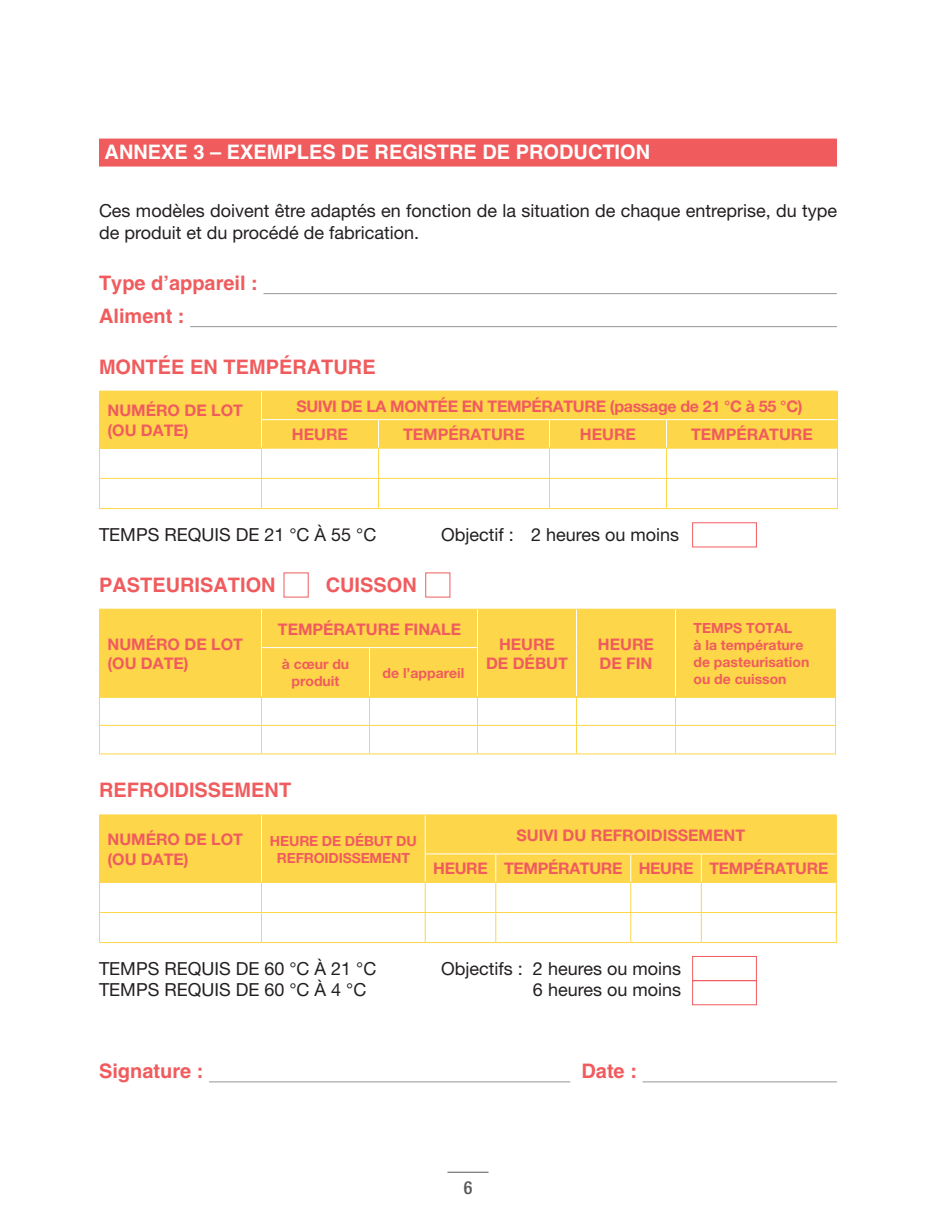
<style>
.page{position:relative;width:936px;height:1224px;background:#fff}
.page>*{position:absolute;margin:0;border:0;box-sizing:border-box;transform-origin:0 0}
.t1{font:700 20px/33px "Helvetica";color:#f05c5e}
.t2{font:700 20px "Helvetica";color:#fff}
.t3{font:18px/21.6px "Helvetica Neue";color:#231f20}
.t4{font:500 condensed 18px "Helvetica Neue";color:#57585a}
.t5{font:700 16px/19.2px "Helvetica Neue";color:#f05c5e}
.t6{font:700 16px/33.8px "Helvetica Neue";letter-spacing:-.02em;color:#f05c5e}
.t7{font:700 14px/16.8px "Helvetica Neue";color:#f05c5e;text-align:center}
</style>
<div class="page">
<hr style="left:447px;top:1172px;width:42px;height:1px;background:#57585a">
<div style="left:99px;top:139px;width:738px;height:28px;background:#f05c5e"></div>
<hr style="left:263px;top:293px;width:574px;height:1px;background:#939598">
<hr style="left:190px;top:326px;width:647px;height:1px;background:#939598">
<hr style="left:209px;top:1081px;width:361px;height:1px;background:#939598">
<hr style="left:643px;top:1081px;width:194px;height:1px;background:#939598">
<div style="left:100px;top:391px;width:162px;height:57px;background:#fed649"></div>
<hr style="left:99px;top:478px;width:163px;height:1px;background:#fed649">
<hr style="left:99px;top:508px;width:163px;height:1px;background:#fed649">
<hr style="left:262px;top:508px;width:116px;height:1px;background:#fed649">
<hr style="left:378px;top:508px;width:172px;height:1px;background:#fed649">
<hr style="left:550px;top:508px;width:116px;height:1px;background:#fed649">
<hr style="left:666px;top:508px;width:172px;height:1px;background:#fed649">
<hr style="left:99px;top:391px;width:163px;height:1px;background:#fed649">
<svg style="left:99px;top:392px;width:1px;height:116px"></svg>
<hr style="left:99px;top:448px;width:163px;height:1px;background:#fed649">
<svg style="left:261px;top:391px;width:577px;height:117px"></svg>
<hr style="left:262px;top:448px;width:116px;height:1px;background:#fed649">
<hr style="left:378px;top:448px;width:172px;height:1px;background:#fed649">
<hr style="left:550px;top:448px;width:116px;height:1px;background:#fed649">
<hr style="left:666px;top:448px;width:172px;height:1px;background:#fed649">
<div style="left:100px;top:610px;width:735px;height:86px;background:#fed649"></div>
<hr style="left:100px;top:696px;width:162px;height:2px;background:#fed649">
<hr style="left:478px;top:696px;width:98px;height:2px;background:#fed649">
<hr style="left:576px;top:696px;width:100px;height:2px;background:#fed649">
<hr style="left:676px;top:696px;width:159px;height:2px;background:#fed649">
<hr style="left:262px;top:696px;width:108px;height:2px;background:#fed649">
<hr style="left:370px;top:696px;width:108px;height:2px;background:#fed649">
<hr style="left:99px;top:609px;width:163px;height:1px;background:#fed649">
<hr style="left:99px;top:610px;width:1px;height:38px;background:#fed649">
<hr style="left:99px;top:648px;width:1px;height:49px;background:#fed649">
<hr style="left:262px;top:609px;width:108px;height:1px;background:#fed649">
<hr style="left:370px;top:609px;width:108px;height:1px;background:#fed649">
<hr style="left:478px;top:609px;width:98px;height:1px;background:#fed649">
<hr style="left:576px;top:609px;width:100px;height:1px;background:#fed649">
<hr style="left:676px;top:609px;width:160px;height:1px;background:#fed649">
<hr style="left:835px;top:610px;width:1px;height:38px;background:#fed649">
<hr style="left:835px;top:648px;width:1px;height:49px;background:#fed649">
<svg style="left:99px;top:697px;width:737px;height:56px"></svg>
<hr style="left:99px;top:753px;width:163px;height:1px;background:#fed649">
<hr style="left:262px;top:753px;width:108px;height:1px;background:#fed649">
<hr style="left:370px;top:753px;width:108px;height:1px;background:#fed649">
<hr style="left:478px;top:753px;width:98px;height:1px;background:#fed649">
<hr style="left:576px;top:753px;width:100px;height:1px;background:#fed649">
<hr style="left:676px;top:753px;width:160px;height:1px;background:#fed649">
<hr style="left:261px;top:610px;width:1px;height:37px;background:#fff">
<hr style="left:477px;top:610px;width:1px;height:37px;background:#fff">
<hr style="left:576px;top:610px;width:1px;height:38px;background:#fff">
<hr style="left:675px;top:610px;width:1px;height:38px;background:#fff">
<hr style="left:576px;top:648px;width:1px;height:48px;background:#fff">
<hr style="left:675px;top:648px;width:1px;height:48px;background:#fff">
<hr style="left:261px;top:647px;width:109px;height:1px;background:#fff">
<hr style="left:261px;top:648px;width:1px;height:48px;background:#fff">
<hr style="left:370px;top:647px;width:108px;height:1px;background:#fff">
<hr style="left:369px;top:648px;width:1px;height:48px;background:#fff">
<hr style="left:477px;top:648px;width:1px;height:48px;background:#fff">
<div style="left:100px;top:815px;width:736px;height:39px;background:#fed649"></div>
<hr style="left:99px;top:814px;width:163px;height:1px;background:#fed649">
<hr style="left:99px;top:815px;width:1px;height:39px;background:#fed649">
<hr style="left:262px;top:814px;width:163px;height:1px;background:#fed649">
<hr style="left:425px;top:814px;width:71px;height:1px;background:#fed649">
<hr style="left:496px;top:814px;width:135px;height:1px;background:#fed649">
<hr style="left:631px;top:814px;width:70px;height:1px;background:#fed649">
<hr style="left:701px;top:814px;width:136px;height:1px;background:#fed649">
<hr style="left:836px;top:815px;width:1px;height:39px;background:#fed649">
<hr style="left:261px;top:815px;width:1px;height:39px;background:#fff">
<hr style="left:425px;top:815px;width:1px;height:38px;background:#fff">
<hr style="left:425px;top:853px;width:71px;height:1px;background:#fff">
<hr style="left:496px;top:853px;width:135px;height:1px;background:#fff">
<hr style="left:631px;top:853px;width:70px;height:1px;background:#fff">
<hr style="left:701px;top:853px;width:135px;height:1px;background:#fff">
<svg style="left:99px;top:854px;width:738px;height:88px"></svg>
<hr style="left:99px;top:942px;width:163px;height:1px;background:#fed649">
<hr style="left:262px;top:942px;width:163px;height:1px;background:#fed649">
<hr style="left:425px;top:942px;width:71px;height:1px;background:#fed649">
<hr style="left:496px;top:942px;width:135px;height:1px;background:#fed649">
<hr style="left:631px;top:942px;width:70px;height:1px;background:#fed649">
<hr style="left:701px;top:942px;width:136px;height:1px;background:#fed649">
<div style="left:692px;top:522px;width:65px;height:25px;border:1px solid #f05c5e"></div>
<div style="left:692px;top:956px;width:65px;height:25px;border:1px solid #f05c5e"></div>
<div style="left:692px;top:980px;width:65px;height:25px;border:1px solid #f05c5e"></div>
<p class="t2" style="left:105px;top:140px;width:29px">ANNE</p>
<p class="t2" style="left:161px;top:140px;width:107px">XE 3 – EXEMPLES</p>
<p class="t2" style="left:341px;top:140px;width:47px">DE REGISTRE</p>
<p class="t2" style="left:482px;top:140px;width:48px">DE PRODUCTION</p>
<p class="t3" style="left:99px;top:200px;width:740px">Ces modèles doivent être adaptés en fonction de la situation de chaque entreprise, du type de produit et du procédé de fabrication.</p>
<p class="t1" style="left:99px;top:266px;width:160px">TYPE D’APPAREIL :<br>ALIMENT :</p>
<p class="t1" style="left:99px;top:350px;width:32px">MONTÉE</p>
<p class="t1" style="left:190px;top:350px;width:49px">EN TEMPÉRATURE</p>
<p class="t5" style="left:108px;top:401px;width:137px">NUMÉRO DE LOT (OU DATE)</p>
<p class="t5" style="left:296px;top:396px;width:106px">Suivi de la montée</p>
<p class="t5" style="left:462px;top:396px;width:38px">en tem</p>
<p class="t5" style="left:521px;top:396px;width:22px">pérature</p>
<p class="t6" style="left:610px;top:389px;width:194px">(passage de 21 °C à 55 °C)</p>
<p class="t5" style="left:292px;top:425px;width:57px">HEURE</p>
<p class="t5" style="left:403px;top:425px;width:123px">TEMPÉRATURE</p>
<p class="t5" style="left:580px;top:425px;width:57px">HEURE</p>
<p class="t5" style="left:691px;top:425px;width:123px">TEMPÉRATURE</p>
<p class="t3" style="left:99px;top:523px;width:279px">TEMPS REQUIS DE 21 °C À 55 °C</p>
<p class="t3" style="left:441px;top:523px;width:240px">Objectif : 2 heures ou moins</p>
<p class="t1" style="left:99px;top:568px;width:27px">PASTEURISATION</p>
<p class="t1" style="left:326px;top:568px;width:28px">CUISSON</p>
<p class="t5" style="left:108px;top:634px;width:137px">NUMÉRO DE LOT (OU DATE)</p>
<p class="t5" style="left:278px;top:619px;width:185px">TEMPÉRATURE FINALE</p>
<p class="t7" style="left:282px;top:656px;width:69px">à cœur du produit</p>
<p class="t7" style="left:383px;top:664px;width:83px">de l’appareil</p>
<p class="t5" style="left:486px;top:634px;width:83px;text-align:center">HEURE<br>DE DÉBUT</p>
<p class="t5" style="left:598px;top:634px;width:57px">HEURE<br>DE FIN</p>
<p class="t7" style="left:694px;top:620px;width:117px;text-align:left;text-indent:30px">ps total<br>à la température de pasteurisation ou de cuisson</p>
<p class="t7" style="left:694px;top:620px;width:11px">tem</p>
<p class="t1" style="left:99px;top:774px;width:54px">REFROIDISSEMENT</p>
<p class="t5" style="left:108px;top:830px;width:137px">NUMÉRO DE LOT (OU DATE)</p>
<p class="t7" style="left:270px;top:832px;width:148px">HEURE DE DÉBUT DU<br>REFROIDISSEMENT</p>
<p class="t5" style="left:516px;top:825px;width:87px">Suivi du refro</p>
<p class="t6" style="left:433px;top:818px;width:397px;text-indent:213px">idissement<br>HEURE TEMPÉRATURE HEURE TEMPÉRATURE</p>
<p class="t3" style="left:99px;top:957px;width:279px">TEMPS REQUIS DE 60 °C À 21 °C</p>
<p class="t3" style="left:441px;top:957px;width:242px">Objectifs : 2 heures ou moins</p>
<p class="t3" style="left:99px;top:979px;width:269px">TEMPS REQUIS DE 60 °C À 4 °C</p>
<p class="t3" style="left:533px;top:979px;width:150px">6 heures ou moins</p>
<p class="t1" style="left:99px;top:1054px;width:106px">SIGNATURE :</p>
<p class="t1" style="left:581px;top:1054px;width:57px">DATE :</p>
<p class="t4" style="left:464px;top:1177px;width:10px">6</p>
</div>
